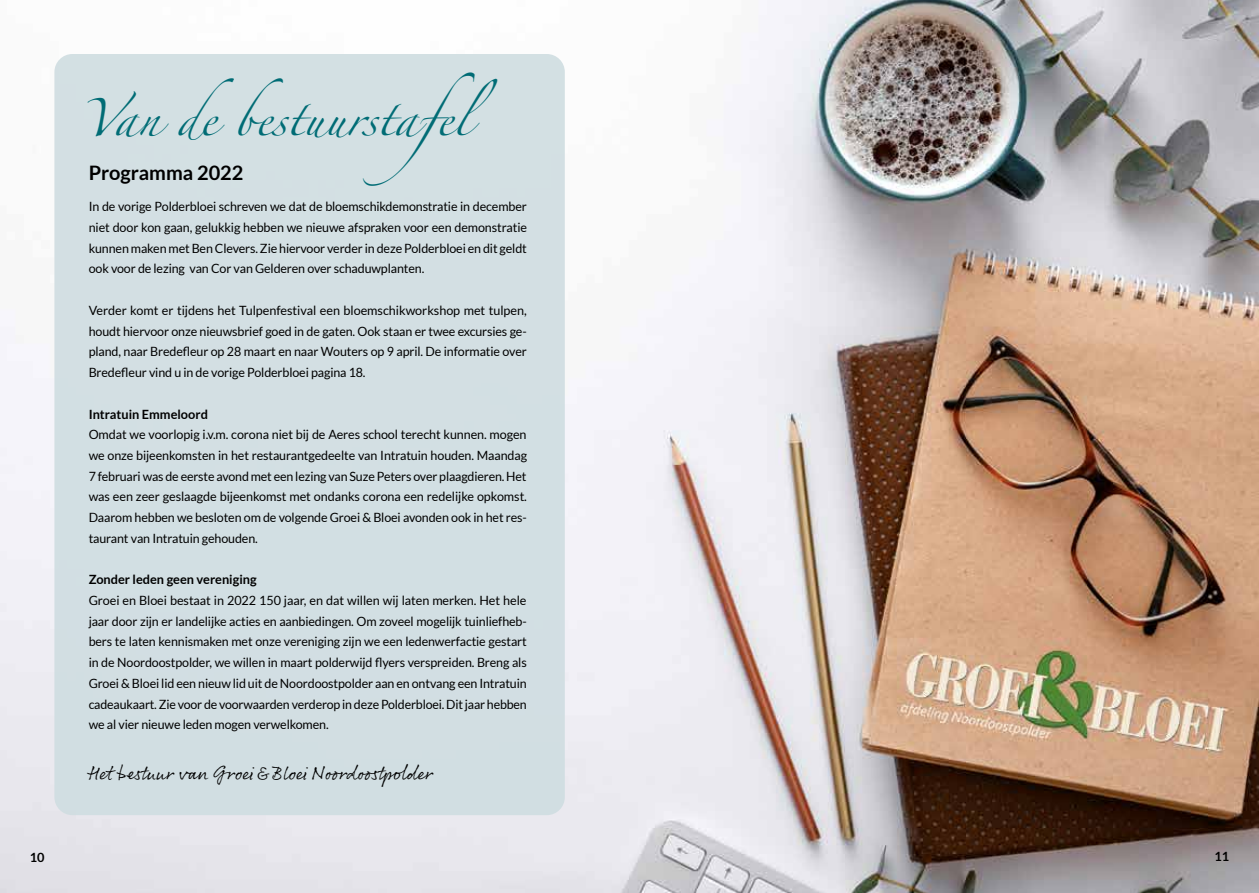
<style>
.page{position:relative;width:1259px;height:893px;background:#fff}
.page>*{position:absolute;margin:0;border:0;box-sizing:border-box;transform-origin:0 0}
.t1{font:33.6px "Zapfino";color:#006c75}
.t2{font:700 19.95px "Lato";color:#000}
.t3{font:19.5px "Rollerscript Rough";letter-spacing:-.01em;color:#000}
.t4{font:12.75px/20.7px "Lato";letter-spacing:-.01em;color:#000;text-align:justify}
.t5{font:700 12.75px "Lato";color:#000}
</style>
<div class="page">
<img style="left:0;top:0;width:1259px;height:893px">
<div style="left:54px;top:54px;width:511px;height:761px;background:#cfdde1;border-radius:18px"></div>
<h1 class="t1" style="left:82px;top:104px;width:449px">Van de bestuurstafel</h1>
<p class="t4" style="left:89px;top:196px;width:440px">In de vorige Polderbloei schreven we dat de bloemschikdemonstratie in december niet door kon gaan, gelukkig hebben we nieuwe afspraken voor een demonstratie kunnen maken met Ben Clevers. Zie hiervoor verder in deze Polderbloei en dit geldt ook voor de lezing van Cor van Gelderen over schaduwplanten.</p>
<p class="t4" style="left:89px;top:300px;width:439px">Verder komt er tijdens het Tulpenfestival een bloemschikworkshop met tulpen, houdt hiervoor onze nieuwsbrief goed in de gaten. Ook staan er twee excursies ge&shy;pland, naar Bredefleur op 28 maart en naar Wouters op 9 april. De informatie over Bredefleur vind u in de vorige Polderbloei pagina 18.</p>
<p class="t5" style="left:89px;top:407px;width:121px">Intratuin Emmeloord</p>
<p class="t4" style="left:89px;top:424px;width:440px">Omdat we voorlopig i.v.m. corona niet bij de Aeres school terecht kunnen. mogen we onze bijeenkomsten in het restaurantgedeelte van Intratuin houden. Maandag 7 februari was de eerste avond met een lezing van Suze Peters over plaagdieren. Het was een zeer geslaagde bijeenkomst met ondanks corona een redelijke opkomst.<br>Daarom hebben we besloten om de volgende Groei &amp; Bloei avonden ook in het res&shy;taurant van Intratuin gehouden.</p>
<p class="t5" style="left:89px;top:572px;width:169px">Zonder leden geen vereniging</p>
<p class="t4" style="left:89px;top:590px;width:440px">Groei en Bloei bestaat in 2022 150 jaar, en dat willen wij laten merken. Het hele jaar door zijn er landelijke acties en aanbiedingen. Om zoveel mogelijk tuinliefheb&shy;bers te laten kennismaken met onze vereniging zijn we een ledenwerfactie gestart in de Noordoostpolder, we willen in maart polderwijd flyers verspreiden. Breng als Groei &amp; Bloei lid een nieuw lid uit de Noordoostpolder aan en ontvang een Intratuin cadeaukaart. Zie voor de voorwaarden verderop in deze Polderbloei. Dit jaar hebben we al vier nieuwe leden mogen verwelkomen.</p>
<h3 class="t3" style="left:89px;top:761px;width:346px">Het bestuur van Groei &amp; Bloei Noordoostpolder</h3>
<h2 class="t2" style="left:89px;top:161px;width:156px">Programma 2022</h2>
<p class="t5" style="left:30px;top:850px;width:16px">10</p>
<p class="t5" style="left:1214px;top:849px;width:16px">11</p>
</div>
